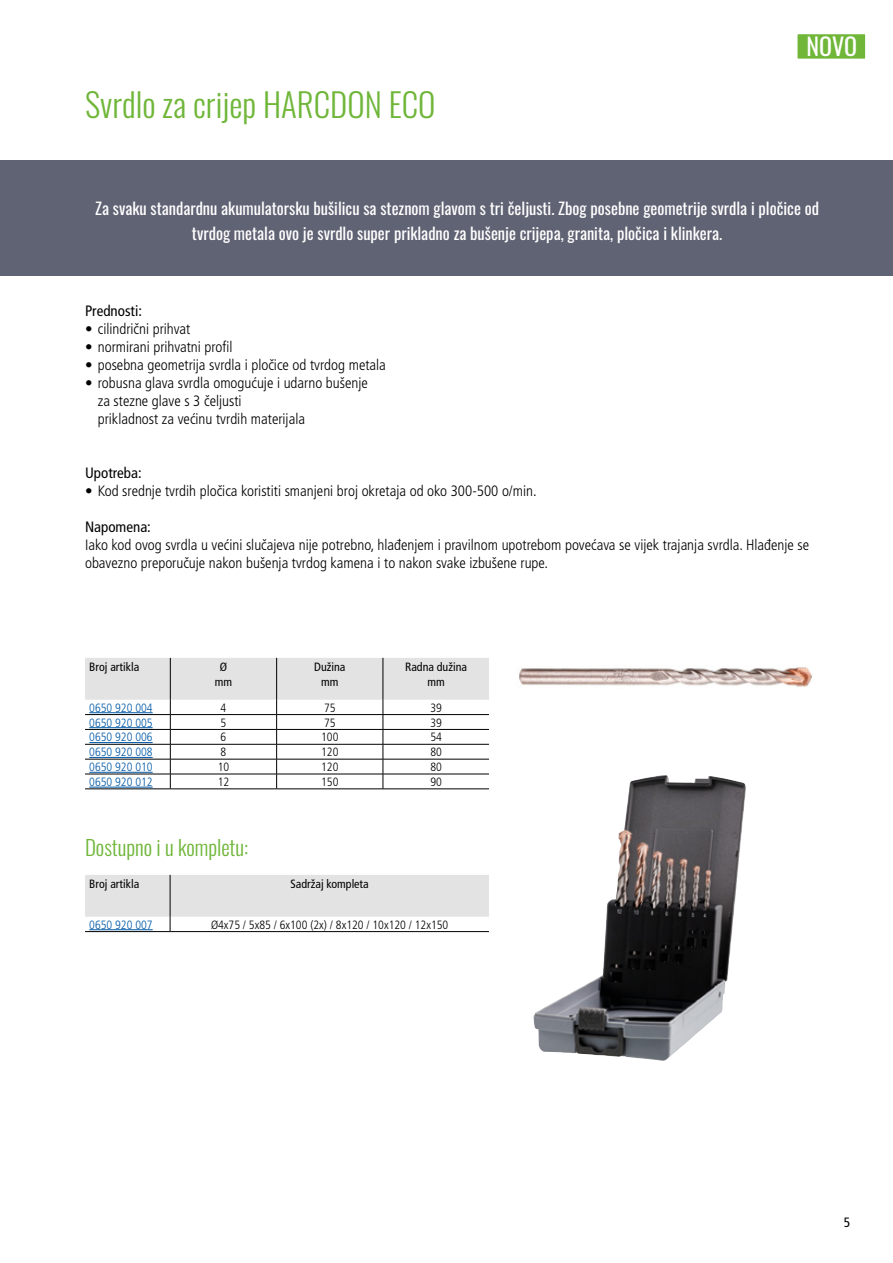
<style>
.page{position:relative;width:893px;height:1263px;background:#fff}
.page>*{position:absolute;margin:0;border:0;box-sizing:border-box;transform-origin:0 0}
.t1{font:300 33px "Oswald";color:#6fb639}
.t2{font:24px "Oswald";color:#fff}
.t3{font:300 21px "Oswald";color:#6fb639}
.t4{font:16.5px/24px "Oswald";color:#fff;text-align:center}
.t5{font:300 condensed 15px/18px "Frutiger LT Pro";color:#000}
.t6{font:condensed 15px "Frutiger LT Pro";color:#000}
.t7{font:condensed 13.5px "Frutiger LT Pro";color:#000}
.t8{font:300 condensed 12px "Frutiger LT Pro";color:#000}
.t9{font:300 condensed 12px "Frutiger LT Pro";color:#0058a5}
.t10{font:condensed 12px/14.4px "Frutiger LT Pro";color:#000;text-align:center}
</style>
<div class="page">
<div style="left:0;top:160px;width:893px;height:116px;background:#606374"></div>
<hr style="left:85px;top:931px;width:85px;height:1px;background:#000">
<hr style="left:170px;top:931px;width:319px;height:1px;background:#000">
<svg style="left:85px;top:875px;width:404px;height:56px"></svg>
<hr style="left:89px;top:929px;width:64px;height:1px;background:#0058a5">
<img style="left:533px;top:777px;width:205px;height:284px">
<svg style="left:85px;top:658px;width:404px;height:131px"></svg>
<hr style="left:85px;top:789px;width:85px;height:1px;background:#000">
<hr style="left:170px;top:789px;width:107px;height:1px;background:#000">
<hr style="left:277px;top:789px;width:106px;height:1px;background:#000">
<hr style="left:383px;top:789px;width:106px;height:1px;background:#000">
<hr style="left:89px;top:712px;width:64px;height:1px;background:#0058a5">
<hr style="left:89px;top:727px;width:64px;height:1px;background:#0058a5">
<hr style="left:89px;top:742px;width:64px;height:1px;background:#0058a5">
<hr style="left:89px;top:757px;width:64px;height:1px;background:#0058a5">
<hr style="left:89px;top:772px;width:64px;height:1px;background:#0058a5">
<hr style="left:89px;top:787px;width:64px;height:1px;background:#0058a5">
<img style="left:519px;top:667px;width:293px;height:20px">
<div style="left:796px;top:33px;width:71px;height:27px;background:#6fb639;border:2px solid #fff"></div>
<h1 class="t1" style="left:85px;top:75px;width:352px">Svrdlo za crijep HARCDON ECO</h1>
<h2 class="t2" style="left:807px;top:25px;width:52px">NOVO</h2>
<p class="t4" style="left:95px;top:195px;width:725px">Za svaku standardnu akumulatorsku bušilicu sa steznom glavom s tri čeljusti. Zbog posebne geometrije svrdla i pločice od tvrdog metala ovo je svrdlo super prikladno za bušenje crijepa, granita, pločica i klinkera.</p>
<p class="t6" style="left:85px;top:302px;width:58px">Prednosti:</p>
<p class="t5" style="left:85px;top:320px;width:107px">• cilindrični prihvat</p>
<p class="t5" style="left:85px;top:338px;width:149px">• normirani prihvatni profil</p>
<p class="t5" style="left:85px;top:356px;width:302px">• posebna geometrija svrdla i pločice od tvrdog metala</p>
<p class="t5" style="left:98px;top:374px;width:272px;text-indent:-13px">• robusna glava svrdla omogućuje i udarno bušenje za stezne glave s 3 čeljusti<br>prikladnost za većinu tvrdih materijala</p>
<p class="t6" style="left:85px;top:464px;width:58px">Upotreba:</p>
<p class="t5" style="left:85px;top:482px;width:453px">• Kod srednje tvrdih pločica koristiti smanjeni broj okretaja od oko 300-500 o/min.</p>
<p class="t6" style="left:85px;top:518px;width:67px">Napomena:</p>
<p class="t5" style="left:85px;top:536px;width:726px">Iako kod ovog svrdla u većini slučajeva nije potrebno, hlađenjem i pravilnom upotrebom povećava se vijek trajanja svrdla. Hlađenje se obavezno preporučuje nakon bušenja tvrdog kamena i to nakon svake izbušene rupe.</p>
<p class="t10" style="left:89px;top:660px;width:51px">Broj artikla</p>
<p class="t10" style="left:215px;top:660px;width:19px">Ø mm</p>
<p class="t10" style="left:314px;top:660px;width:33px">Dužina mm</p>
<p class="t10" style="left:405px;top:660px;width:64px">Radna dužina mm</p>
<p class="t9" style="left:89px;top:700px;width:65px">0650 920 004</p>
<p class="t8" style="left:221px;top:700px;width:7px">4</p>
<p class="t8" style="left:324px;top:700px;width:13px">75</p>
<p class="t8" style="left:430px;top:700px;width:13px">39</p>
<p class="t9" style="left:89px;top:715px;width:65px">0650 920 005</p>
<p class="t8" style="left:221px;top:715px;width:7px">5</p>
<p class="t8" style="left:324px;top:715px;width:13px">75</p>
<p class="t8" style="left:430px;top:715px;width:13px">39</p>
<p class="t9" style="left:89px;top:730px;width:65px">0650 920 006</p>
<p class="t8" style="left:221px;top:730px;width:7px">6</p>
<p class="t8" style="left:321px;top:730px;width:19px">100</p>
<p class="t8" style="left:430px;top:730px;width:13px">54</p>
<p class="t9" style="left:89px;top:745px;width:65px">0650 920 008</p>
<p class="t8" style="left:221px;top:745px;width:7px">8</p>
<p class="t8" style="left:321px;top:745px;width:19px">120</p>
<p class="t8" style="left:430px;top:745px;width:13px">80</p>
<p class="t9" style="left:89px;top:760px;width:65px">0650 920 010</p>
<p class="t8" style="left:218px;top:760px;width:13px">10</p>
<p class="t8" style="left:321px;top:760px;width:19px">120</p>
<p class="t8" style="left:430px;top:760px;width:13px">80</p>
<p class="t9" style="left:89px;top:775px;width:65px">0650 920 012</p>
<p class="t8" style="left:218px;top:775px;width:13px">12</p>
<p class="t8" style="left:321px;top:775px;width:19px">150</p>
<p class="t8" style="left:430px;top:775px;width:13px">90</p>
<h3 class="t3" style="left:85px;top:829px;width:165px">Dostupno i u kompletu:</h3>
<p class="t10" style="left:89px;top:877px;width:51px">Broj artikla</p>
<p class="t10" style="left:291px;top:877px;width:80px">Sadržaj kompleta</p>
<p class="t9" style="left:89px;top:917px;width:65px">0650 920 007</p>
<p class="t8" style="left:211px;top:917px;width:239px">Ø4x75 / 5x85 / 6x100 (2x) / 8x120 / 10x120 / 12x150</p>
<p class="t7" style="left:844px;top:1214px;width:8px">5</p>
</div>
